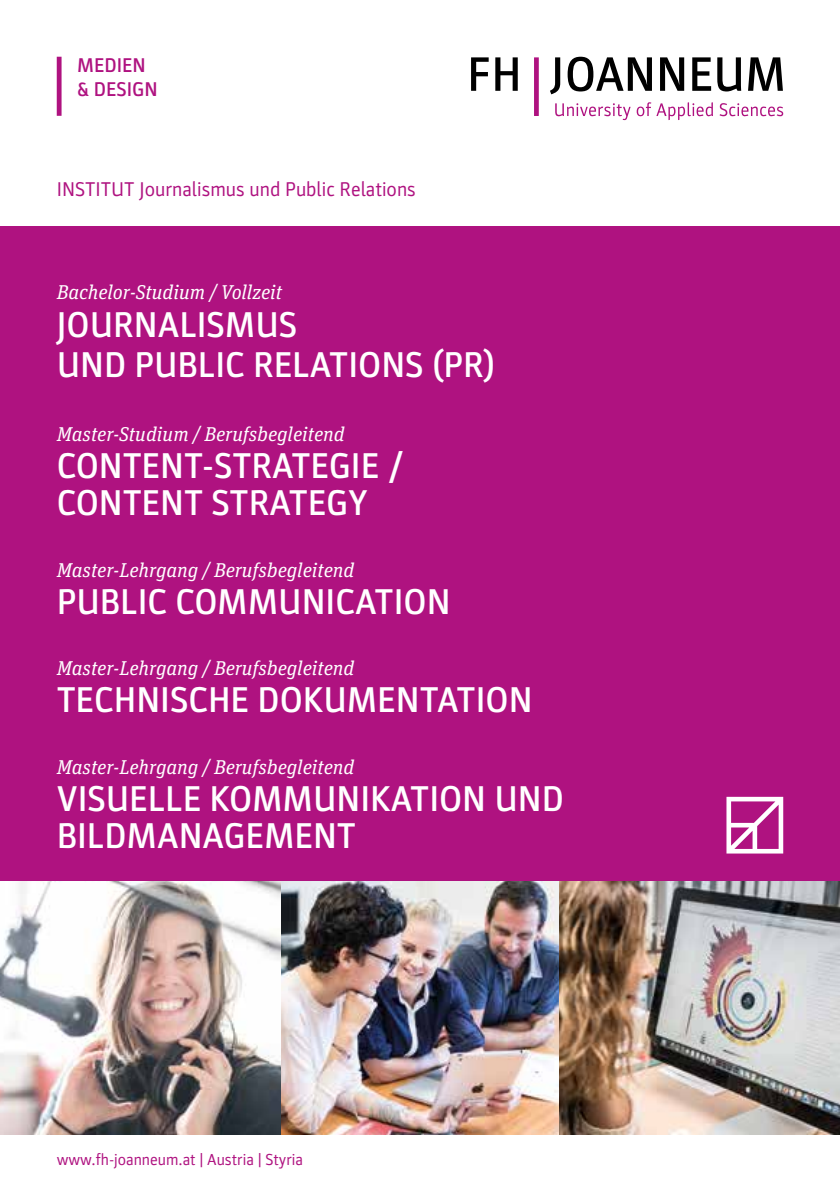
<style>
.page{position:relative;width:840px;height:1191px;background:#fff}
.page>*{position:absolute;margin:0;border:0;box-sizing:border-box;transform-origin:0 0}
.t1{font:500 36px/37.2px "Parka";color:#fff}
.t2{font:italic 20px "Unit Slab OT";color:#fff}
.t3{font:20px "Parka";color:#af1280}
.t4{font:500 20px/24px "Parka";color:#af1280}
.t5{font:16px "Parka";color:#af1280}
</style>
<div class="page">
<div style="left:0;top:227px;width:839px;height:655px;background:#af1280"></div>
<svg style="left:555px;top:103px;width:75px;height:17px"></svg>
<svg style="left:636px;top:102px;width:76px;height:18px"></svg>
<svg style="left:719px;top:103px;width:63px;height:13px"></svg>
<svg style="left:471px;top:57px;width:17px;height:34px"></svg>
<svg style="left:495px;top:57px;width:22px;height:34px"></svg>
<svg style="left:534px;top:57px;width:4px;height:59px"></svg>
<svg style="left:567px;top:57px;width:84px;height:34px"></svg>
<svg style="left:660px;top:57px;width:23px;height:34px"></svg>
<svg style="left:692px;top:57px;width:18px;height:34px"></svg>
<svg style="left:717px;top:57px;width:23px;height:34px"></svg>
<svg style="left:748px;top:57px;width:34px;height:34px"></svg>
<svg style="left:550px;top:57px;width:10px;height:37px"></svg>
<svg style="left:57px;top:57px;width:4px;height:59px"></svg>
<img style="left:280px;top:882px;width:279px;height:252px">
<img style="left:0;top:882px;width:280px;height:252px">
<img style="left:559px;top:882px;width:280px;height:252px">
<svg style="left:726px;top:797px;width:56px;height:56px"></svg>
<p class="t4" style="left:77px;top:53px;width:82px">MEDIEN &amp; DESIGN</p>
<p class="t3" style="left:57px;top:178px;width:360px">INSTITUT Journalismus und Public Relations</p>
<p class="t2" style="left:57px;top:280px;width:226px">Bachelor-Studium / Vollzeit</p>
<h1 class="t1" style="left:57px;top:305px;width:440px;line-height:40px">JOURNALISMUS<br>UND PUBLIC RELATIONS (PR)</h1>
<p class="t2" style="left:57px;top:421px;width:289px">Master-Studium / Berufsbegleitend</p>
<h1 class="t1" style="left:57px;top:447px;width:349px">CONTENT-STRATEGIE /<br>CONTENT STRATEGY</h1>
<p class="t2" style="left:57px;top:557px;width:299px">Master-Lehrgang / Berufsbegleitend</p>
<h1 class="t1" style="left:57px;top:583px;width:395px">PUBLIC COMMUNICATION</h1>
<p class="t2" style="left:57px;top:655px;width:299px">Master-Lehrgang / Berufsbegleitend</p>
<h1 class="t1" style="left:57px;top:681px;width:477px">TECHNISCHE DOKUMENTATION</h1>
<p class="t2" style="left:57px;top:754px;width:299px">Master-Lehrgang / Berufsbegleitend</p>
<h1 class="t1" style="left:57px;top:780px;width:508px">VISUELLE KOMMUNIKATION UND<br>BILDMANAGEMENT</h1>
<p class="t5" style="left:57px;top:1150px;width:248px">www.fh-joanneum.at | Austria | Styria</p>
</div>
